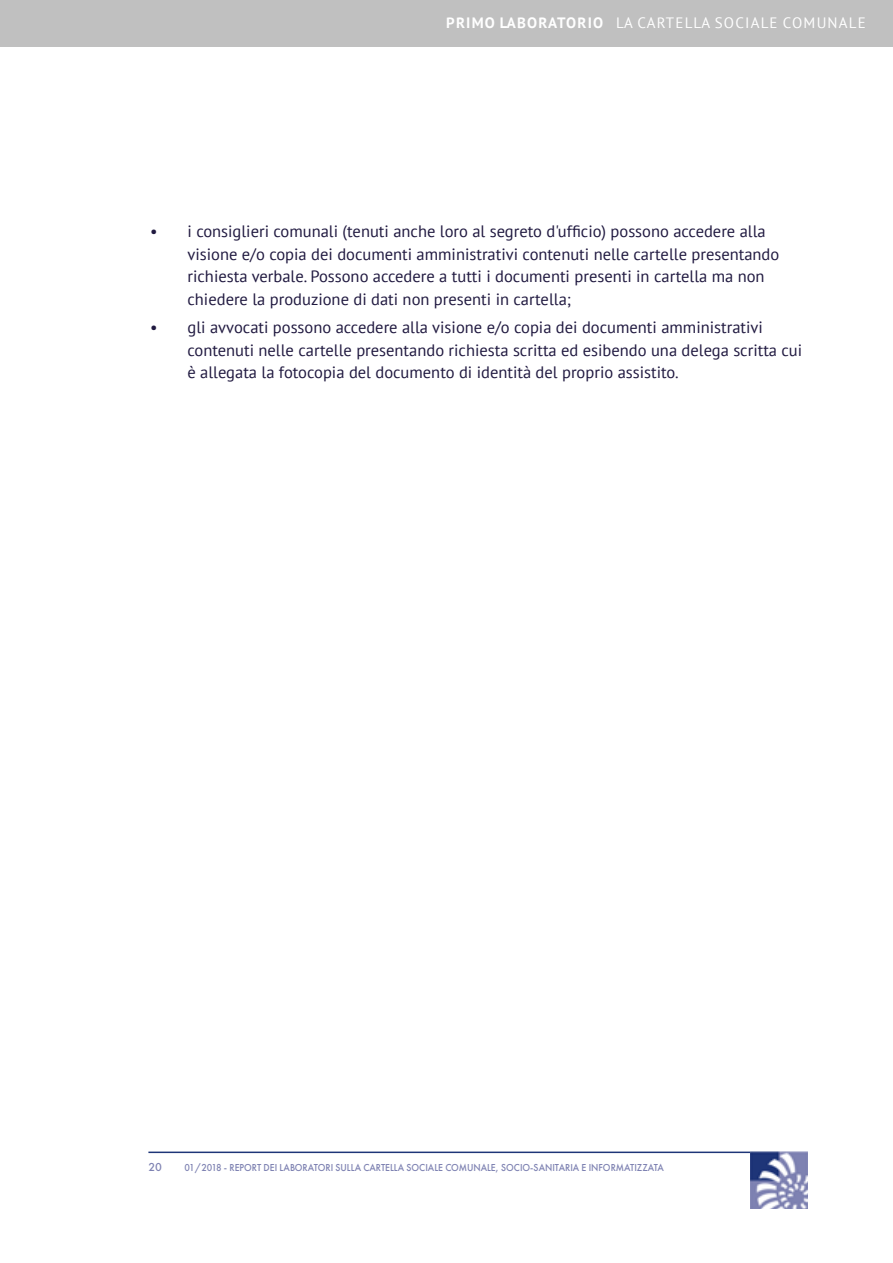
<style>
.page{position:relative;width:893px;height:1263px;background:#fff}
.page>*{position:absolute;margin:0;border:0;box-sizing:border-box;transform-origin:0 0}
.t1{font:16.5px/22.5px "PT Sans";color:#201940}
.t2{font:15px "PT Sans";letter-spacing:.08em;color:#fff}
.t3{font:500 12px "Futura PT";color:#7e82b2}
.t4{font:500 10.5px "Futura PT";color:#7e82b2;scale:.93 1}
.s1{font-weight:700}
</style>
<div class="page">
<div style="left:0;top:0;width:893px;height:46px;background:#c0c0c0"></div>
<hr style="left:148px;top:1151px;width:659px;height:2px;background:#1e3578">
<img style="left:750px;top:1151px;width:57px;height:58px">
<p class="t2" style="left:446px;top:13px;width:421px"><span class="s1">PRIMO LABORATORIO</span> LA CARTELLA SOCIALE COMUNALE</p>
<p class="t1" style="left:188px;top:220px;width:593px;text-indent:-38px">• i consiglieri comunali (tenuti anche loro al segreto d'ufficio) possono accedere alla visione e/o copia dei documenti amministrativi contenuti nelle cartelle presentando richiesta verbale. Possono accedere a tutti i documenti presenti in cartella ma non chiedere la produzione di dati non presenti in cartella;</p>
<p class="t1" style="left:188px;top:316px;width:616px;text-indent:-38px">• gli avvocati possono accedere alla visione e/o copia dei documenti amministrativi contenuti nelle cartelle presentando richiesta scritta ed esibendo una delega scritta cui è allegata la fotocopia del documento di identità del proprio assistito.</p>
<p class="t3" style="left:148px;top:1160px;width:15px">20</p>
<p class="t4" style="left:184px;top:1161px;width:517px">01/2018 - REPORT DEI LABORATORI SULLA CARTELLA SOCIALE COMUNALE, SOCIO-SANITARIA E INFORMATIZZATA</p>
</div>
